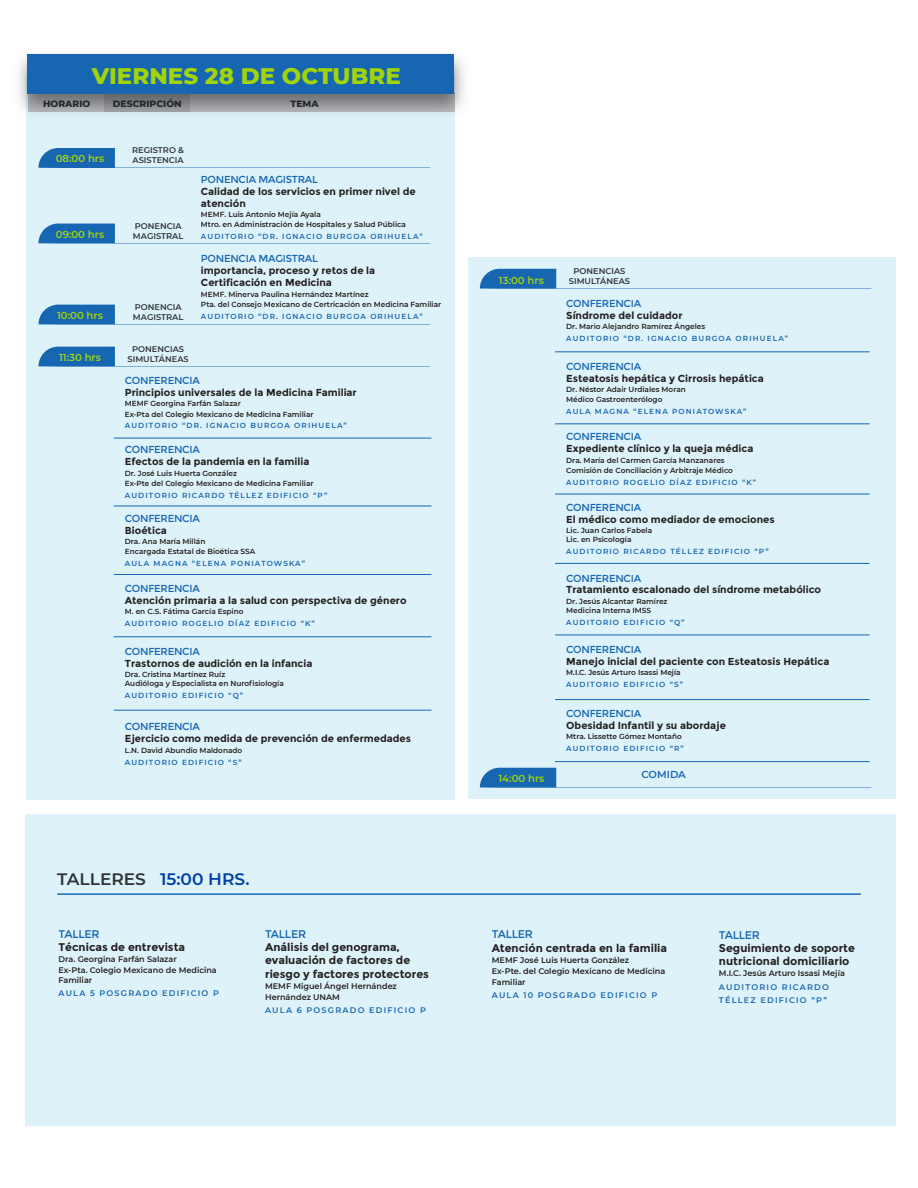
<style>
.page{position:relative;width:918px;height:1188px;background:#fff}
.page>*{position:absolute;margin:0;border:0;box-sizing:border-box;transform-origin:0 0}
.t1{font:800 22.95px "Montserrat";color:#a2d40a}
.t2{font:600 16.65px "Montserrat";color:#0040a6}
.t3{font:700 11.1px/13.2px "Montserrat";color:#231f20}
.t4{font:11.1px "Montserrat";letter-spacing:-.025em;color:#1666b2}
.t5{font:700 10.05px/12px "Montserrat";color:#231f20}
.t6{font:10.05px "Montserrat";letter-spacing:-.025em;color:#1666b2}
.t7{font:600 10.05px "Montserrat";color:#a2d40a}
.t8{font:600 10.05px "Montserrat";color:#1666b2}
.t9{font:800 9.3px "Montserrat";color:#303437}
.t10{font:600 8.25px/10.1px "Montserrat";color:#303437}
.t11{font:600 8.1px/11.1px "Montserrat";color:#231f20}
.t12{font:600 8.1px/13.2px "Montserrat";letter-spacing:.15em;color:#1666b2}
.t13{font:600 7.35px/10.1px "Montserrat";color:#231f20}
.t14{font:600 7.35px "Montserrat";letter-spacing:.15em;color:#1666b2}
.s1{color:#303437}
</style>
<div class="page">
<div style="left:27px;top:74px;width:428px;height:725px;background:#def2f9"></div>
<svg style="left:38px;top:148px;width:392px;height:20px"></svg>
<svg style="left:38px;top:224px;width:392px;height:20px"></svg>
<svg style="left:38px;top:305px;width:392px;height:20px"></svg>
<svg style="left:38px;top:347px;width:392px;height:20px"></svg>
<hr style="left:114px;top:438px;width:317px;height:1px;background:#1666b2">
<hr style="left:114px;top:506px;width:317px;height:1px;background:#1666b2">
<hr style="left:114px;top:574px;width:317px;height:1px;background:#1666b2">
<hr style="left:114px;top:637px;width:317px;height:1px;background:#1666b2">
<hr style="left:114px;top:710px;width:317px;height:1px;background:#1666b2">
<img style="left:18px;top:54px;width:446px;height:70px">
<div style="left:28px;top:54px;width:426px;height:40px;background:#1666b2"></div>
<div style="left:468px;top:257px;width:428px;height:542px;background:#def2f9"></div>
<svg style="left:480px;top:768px;width:391px;height:20px"></svg>
<svg style="left:480px;top:269px;width:391px;height:20px"></svg>
<hr style="left:555px;top:352px;width:315px;height:1px;background:#1666b2">
<hr style="left:555px;top:424px;width:315px;height:1px;background:#1666b2">
<hr style="left:555px;top:494px;width:315px;height:1px;background:#1666b2">
<hr style="left:555px;top:563px;width:315px;height:1px;background:#1666b2">
<hr style="left:555px;top:635px;width:315px;height:1px;background:#1666b2">
<hr style="left:555px;top:699px;width:315px;height:1px;background:#1666b2">
<hr style="left:555px;top:761px;width:315px;height:1px;background:#1666b2">
<div style="left:25px;top:814px;width:871px;height:312px;background:#def2f9"></div>
<hr style="left:57px;top:893px;width:804px;height:2px;background:#1666b2">
<h1 class="t1" style="left:92px;top:59px;width:310px">VIERNES 28 DE OCTUBRE</h1>
<p class="t9" style="left:43px;top:97px;width:49px">HORARIO</p>
<p class="t9" style="left:113px;top:97px;width:70px">DESCRIPCIÓN</p>
<p class="t9" style="left:290px;top:97px;width:30px">TEMA</p>
<h3 class="t7" style="left:56px;top:152px;width:50px">08:00 hrs</h3>
<p class="t10" style="left:132px;top:145px;width:53px">REGISTRO &amp;<br>ASISTENCIA</p>
<h3 class="t7" style="left:56px;top:227px;width:50px">09:00 hrs</h3>
<p class="t10" style="left:133px;top:220px;width:52px">PONENCIA<br>MAGISTRAL</p>
<h3 class="t7" style="left:57px;top:308px;width:47px">10:00 hrs</h3>
<p class="t10" style="left:133px;top:301px;width:52px">PONENCIA<br>MAGISTRAL</p>
<h3 class="t6" style="left:201px;top:173px;width:118px">PONENCIA MAGISTRAL</h3>
<h3 class="t5" style="left:201px;top:185px;width:216px">Calidad de los servicios en primer nivel de atención</h3>
<p class="t13" style="left:201px;top:209px;width:206px">MEMF. Luis Antonio Mejía Ayala<br>Mtro. en Administración de Hospitales y Salud Pública</p>
<p class="t14" style="left:201px;top:231px;width:223px">AUDITORIO “DR. IGNACIO BURGOA ORIHUELA”</p>
<h3 class="t6" style="left:201px;top:253px;width:118px">PONENCIA MAGISTRAL</h3>
<h3 class="t5" style="left:201px;top:265px;width:176px">importancia, proceso y retos de la<br>Certificación en Medicina</h3>
<p class="t13" style="left:201px;top:289px;width:242px">MEMF. Minerva Paulina Hernández Martínez<br>Pta. del Consejo Mexicano de Certricación en Medicina Familiar</p>
<p class="t14" style="left:201px;top:311px;width:223px">AUDITORIO “DR. IGNACIO BURGOA ORIHUELA”</p>
<h3 class="t7" style="left:59px;top:350px;width:44px">11:30 hrs</h3>
<p class="t10" style="left:128px;top:343px;width:63px;text-align:center">PONENCIAS<br>SIMULTÁNEAS</p>
<h3 class="t6" style="left:125px;top:375px;width:77px">CONFERENCIA</h3>
<h3 class="t5" style="left:125px;top:387px;width:233px">Principios universales de la Medicina Familiar</h3>
<p class="t13" style="left:125px;top:398px;width:190px">MEMF Georgina Farfán Salazar<br>Ex-Pta del Colegio Mexicano de Medicina Familiar</p>
<p class="t14" style="left:125px;top:421px;width:223px">AUDITORIO “DR. IGNACIO BURGOA ORIHUELA”</p>
<h3 class="t6" style="left:125px;top:444px;width:77px">CONFERENCIA</h3>
<h3 class="t5" style="left:125px;top:456px;width:186px">Efectos de la pandemia en la familia</h3>
<p class="t13" style="left:125px;top:468px;width:190px">Dr. José Luis Huerta González<br>Ex-Pte del Colegio Mexicano de Medicina Familiar</p>
<p class="t14" style="left:125px;top:490px;width:204px">AUDITORIO RICARDO TÉLLEZ EDIFICIO “P”</p>
<h3 class="t6" style="left:125px;top:513px;width:77px">CONFERENCIA</h3>
<h3 class="t5" style="left:125px;top:525px;width:44px">Bioética</h3>
<p class="t13" style="left:125px;top:536px;width:132px">Dra. Ana María Millán<br>Encargada Estatal de Bioética SSA</p>
<p class="t14" style="left:125px;top:559px;width:182px">AULA MAGNA “ELENA PONIATOWSKA”</p>
<h3 class="t6" style="left:125px;top:583px;width:77px">CONFERENCIA</h3>
<h3 class="t5" style="left:125px;top:594px;width:283px">Atención primaria a la salud con perspectiva de género</h3>
<p class="t13" style="left:125px;top:606px;width:120px">M. en C.S. Fátima García Espino</p>
<p class="t14" style="left:125px;top:618px;width:192px">AUDITORIO ROGELIO DÍAZ EDIFICIO “K”</p>
<h3 class="t6" style="left:125px;top:645px;width:77px">CONFERENCIA</h3>
<h3 class="t5" style="left:125px;top:657px;width:189px">Trastornos de audición en la infancia</h3>
<p class="t13" style="left:125px;top:669px;width:161px;line-height:9.1px">Dra. Cristina Martínez Ruíz<br>Audióloga y Especialista en Nurofisiología</p>
<p class="t14" style="left:125px;top:690px;width:120px">AUDITORIO EDIFICIO “Q”</p>
<h3 class="t6" style="left:125px;top:721px;width:77px">CONFERENCIA</h3>
<h3 class="t5" style="left:125px;top:733px;width:288px">Ejercicio como medida de prevención de enfermedades</h3>
<p class="t13" style="left:125px;top:745px;width:119px">L.N. David Abundio Maldonado</p>
<p class="t14" style="left:125px;top:757px;width:118px">AUDITORIO EDIFICIO “S”</p>
<h2 class="t2" style="left:57px;top:867px;width:194px"><span class="s1">TALLERES</span> 15:00 HRS.</h2>
<h3 class="t4" style="left:59px;top:928px;width:42px">TALLER</h3>
<h3 class="t3" style="left:59px;top:941px;width:128px">Técnicas de entrevista</h3>
<p class="t11" style="left:59px;top:954px;width:160px;line-height:10.1px">Dra. Georgina Farfán Salazar<br>Ex-Pta. Colegio Mexicano de Medicina<br>Familiar</p>
<p class="t12" style="left:59px;top:986px;width:162px">AULA 5 POSGRADO EDIFICIO P</p>
<h3 class="t4" style="left:265px;top:928px;width:42px">TALLER</h3>
<h3 class="t3" style="left:265px;top:941px;width:165px">Análisis del genograma, evaluación de factores de riesgo y factores protectores</h3>
<p class="t11" style="left:265px;top:980px;width:133px">MEMF Miguel Ángel Hernández<br>Hernández UNAM</p>
<p class="t12" style="left:265px;top:1003px;width:162px">AULA 6 POSGRADO EDIFICIO P</p>
<h3 class="t7" style="left:499px;top:273px;width:46px">13:00 hrs</h3>
<p class="t10" style="left:569px;top:266px;width:63px;text-align:center">PONENCIAS<br>SIMULTÁNEAS</p>
<h3 class="t6" style="left:566px;top:298px;width:77px">CONFERENCIA</h3>
<h3 class="t5" style="left:566px;top:310px;width:118px">Síndrome del cuidador</h3>
<p class="t13" style="left:566px;top:321px;width:141px">Dr. Mario Alejandro Ramírez Ángeles</p>
<p class="t14" style="left:566px;top:333px;width:223px">AUDITORIO “DR. IGNACIO BURGOA ORIHUELA”</p>
<h3 class="t6" style="left:566px;top:361px;width:77px">CONFERENCIA</h3>
<h3 class="t5" style="left:566px;top:372px;width:199px">Esteatosis hepática y Cirrosis hepática</h3>
<p class="t13" style="left:566px;top:384px;width:121px">Dr. Néstor Adair Urdiales Moran<br>Médico Gastroenterólogo</p>
<p class="t14" style="left:566px;top:406px;width:182px">AULA MAGNA “ELENA PONIATOWSKA”</p>
<h3 class="t6" style="left:566px;top:431px;width:77px">CONFERENCIA</h3>
<h3 class="t5" style="left:566px;top:443px;width:189px">Expediente clínico y la queja médica</h3>
<p class="t13" style="left:566px;top:455px;width:168px">Dra. María del Carmen García Manzanares<br>Comisión de Conciliación y Arbitraje Médico</p>
<p class="t14" style="left:566px;top:477px;width:192px">AUDITORIO ROGELIO DÍAZ EDIFICIO “K”</p>
<h3 class="t6" style="left:566px;top:501px;width:77px">CONFERENCIA</h3>
<h3 class="t5" style="left:566px;top:513px;width:210px">El médico como mediador de emociones</h3>
<p class="t13" style="left:566px;top:525px;width:87px;line-height:9.1px">Lic. Juan Carlos Fabela<br>Lic. en Psicología</p>
<p class="t14" style="left:566px;top:546px;width:204px">AUDITORIO RICARDO TÉLLEZ EDIFICIO “P”</p>
<h3 class="t6" style="left:566px;top:572px;width:77px">CONFERENCIA</h3>
<h3 class="t5" style="left:566px;top:584px;width:256px">Tratamiento escalonado del síndrome metabólico</h3>
<p class="t13" style="left:566px;top:596px;width:103px;line-height:9.1px">Dr. Jesús Alcantar Ramírez<br>Medicina Interna IMSS</p>
<p class="t14" style="left:566px;top:617px;width:120px">AUDITORIO EDIFICIO “Q”</p>
<h3 class="t6" style="left:566px;top:644px;width:77px">CONFERENCIA</h3>
<h3 class="t5" style="left:566px;top:655px;width:265px">Manejo inicial del paciente con Esteatosis Hepática</h3>
<p class="t13" style="left:566px;top:667px;width:116px">M.I.C. Jesús Arturo Isassi Mejía</p>
<p class="t14" style="left:566px;top:679px;width:118px">AUDITORIO EDIFICIO “S”</p>
<h3 class="t6" style="left:566px;top:708px;width:77px">CONFERENCIA</h3>
<h3 class="t5" style="left:566px;top:720px;width:161px">Obesidad Infantil y su abordaje</h3>
<p class="t13" style="left:566px;top:731px;width:117px">Mtra. Lissette Gómez Montaño</p>
<p class="t14" style="left:566px;top:743px;width:119px">AUDITORIO EDIFICIO “R”</p>
<h3 class="t7" style="left:498px;top:771px;width:48px">14:00 hrs</h3>
<h3 class="t8" style="left:641px;top:767px;width:46px">COMIDA</h3>
<h3 class="t4" style="left:492px;top:928px;width:42px">TALLER</h3>
<h3 class="t3" style="left:492px;top:941px;width:177px">Atención centrada en la familia</h3>
<p class="t11" style="left:492px;top:954px;width:175px">MEMF José Luis Huerta González<br>Ex-Pte. del Colegio Mexicano de Medicina<br>Familiar</p>
<p class="t12" style="left:492px;top:988px;width:167px">AULA 10 POSGRADO EDIFICIO P</p>
<h3 class="t4" style="left:719px;top:929px;width:42px">TALLER</h3>
<h3 class="t3" style="left:719px;top:942px;width:138px">Seguimiento de soporte nutricional domiciliario</h3>
<p class="t11" style="left:719px;top:968px;width:127px">M.I.C. Jesús Arturo Issasi Mejía</p>
<p class="t12" style="left:719px;top:980px;width:111px">AUDITORIO RICARDO<br>TÉLLEZ EDIFICIO “P”</p>
</div>
